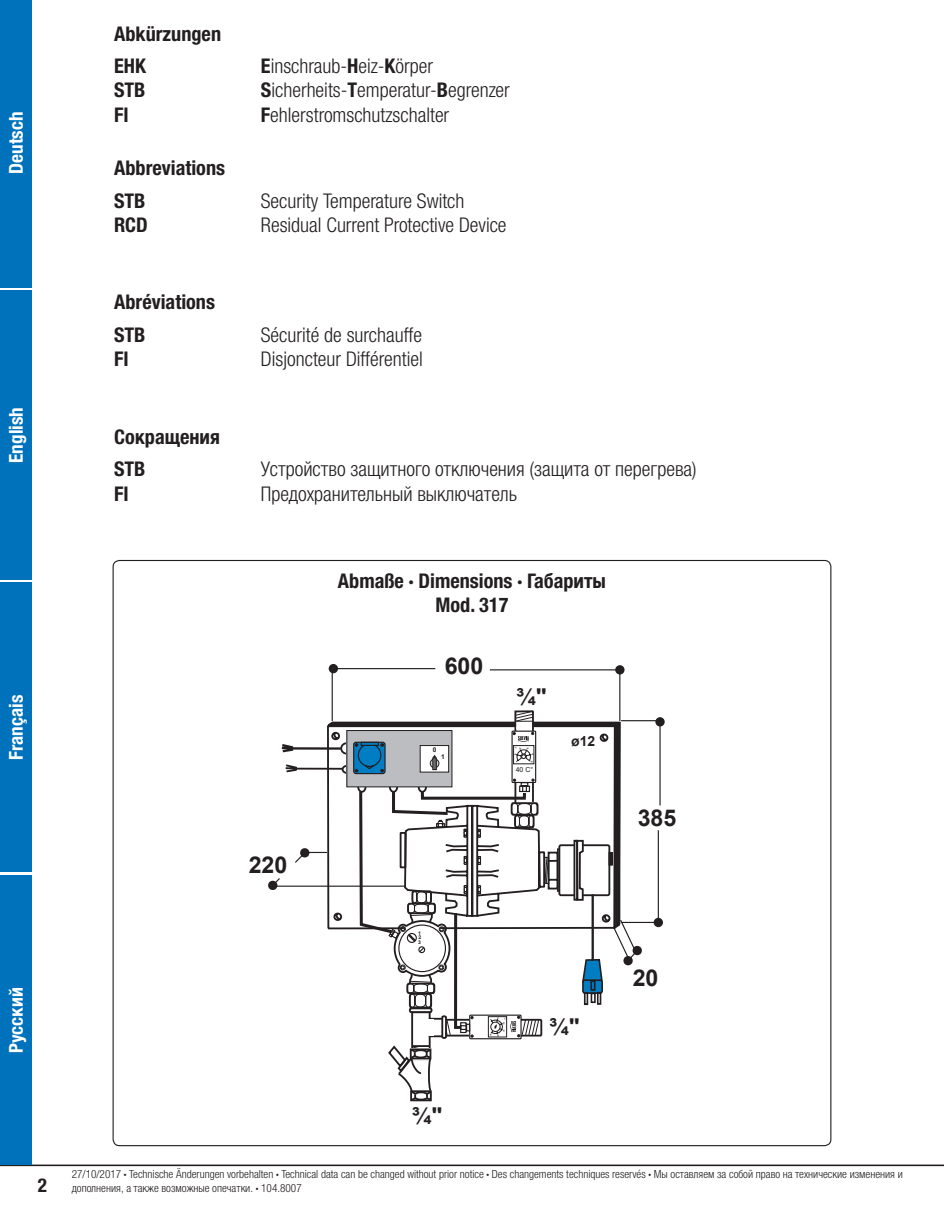
<style>
.page{position:relative;width:944px;height:1210px;background:#fff}
.page>*{position:absolute;margin:0;border:0;box-sizing:border-box;transform-origin:0 0}
.t1{font:700 23.18px "Arial";color:#231f20}
.t2{font:300 condensed 20.25px/24.3px "Helvetica Neue LTW1 G";color:#231f20}
.t3{font:700 condensed 20.25px/32.4px "Helvetica Neue LTW1 G";color:#231f20}
.t4{font:700 condensed 19.12px "Helvetica Neue LTW1 G";color:#fff}
.t5{font:700 condensed 19.12px "Helvetica Neue LTW1 G";color:#231f20}
.t6{font:700 13.95px "Arial";color:#231f20}
.t7{font:300 condensed 11.25px/13.5px "Helvetica Neue LTW1 G";color:#231f20}
.t8{font:6.98px "Arial";color:#231f20}
.t9{font:700 6.52px "Arial";color:#231f20}
.t10{font:700 4.95px/4.3px "Arial";color:#231f20}
.s1{font-weight:700}
</style>
<div class="page">
<hr style="left:0;top:1164px;width:944px;height:2px;background:#231f20">
<div style="left:0;top:0;width:32px;height:287px;background:#0072bc"></div>
<div style="left:0;top:290px;width:32px;height:289px;background:#0072bc"></div>
<div style="left:0;top:583px;width:32px;height:289px;background:#0072bc"></div>
<div style="left:0;top:876px;width:32px;height:289px;background:#0072bc"></div>
<hr style="left:659px;top:722px;width:2px;height:83px;background:#231f20">
<hr style="left:621px;top:720px;width:39px;height:1px;background:#231f20">
<hr style="left:621px;top:922px;width:35px;height:1px;background:#231f20">
<div style="left:655px;top:717px;width:10px;height:9px;background:#231f20;border-radius:50%"></div>
<hr style="left:658px;top:830px;width:1px;height:92px;background:#231f20">
<div style="left:654px;top:918px;width:9px;height:9px;background:#231f20;border-radius:50%"></div>
<hr style="left:333px;top:668px;width:102px;height:1px;background:#231f20">
<hr style="left:332px;top:668px;width:1px;height:53px;background:#231f20">
<hr style="left:619px;top:672px;width:1px;height:49px;background:#231f20">
<div style="left:329px;top:664px;width:9px;height:9px;background:#231f20;border-radius:50%"></div>
<hr style="left:490px;top:669px;width:130px;height:1px;background:#231f20">
<div style="left:615px;top:665px;width:10px;height:9px;background:#231f20;border-radius:50%"></div>
<svg style="left:268px;top:709px;width:374px;height:393px"></svg>
<p class="t4" style="left:5px;top:174px;width:63px;rotate:-90deg">Deutsch</p>
<p class="t4" style="left:5px;top:463px;width:57px;rotate:-90deg">English</p>
<p class="t3" style="left:114px;top:17px;width:108px">Abkürzungen<br>EHK</p>
<p class="t3" style="left:114px;top:78px;width:33px;line-height:24.3px">STB<br>FI</p>
<p class="t3" style="left:114px;top:152px;width:112px">Abbreviations<br>STB</p>
<p class="t3" style="left:114px;top:209px;width:35px">RCD</p>
<p class="t3" style="left:114px;top:286px;width:102px">Abréviations<br>STB</p>
<p class="t3" style="left:114px;top:343px;width:16px">FI</p>
<p class="t3" style="left:114px;top:421px;width:107px">Сокращения<br>STB</p>
<p class="t3" style="left:114px;top:477px;width:16px">FI</p>
<p class="t2" style="left:261px;top:54px;width:250px"><span class="s1">E</span>inschraub-<span class="s1">H</span>eiz-<span class="s1">K</span>örper<br><span class="s1">S</span>icherheits-<span class="s1">T</span>emperatur-<span class="s1">B</span>egrenzer<br><span class="s1">F</span>ehlerstromschutzschalter</p>
<p class="t2" style="left:261px;top:188px;width:247px">Security Temperature Switch<br>Residual Current Protective Device</p>
<p class="t2" style="left:261px;top:323px;width:163px">Sécurité de surchauffe<br>Disjoncteur Différentiel</p>
<p class="t2" style="left:261px;top:457px;width:437px">Устройство защитного отключения (защита от перегрева)<br>Предохранительный выключатель</p>
<p class="t4" style="left:5px;top:760px;width:66px;rotate:-90deg">Français</p>
<p class="t1" style="left:249px;top:849px;width:40px">220</p>
<p class="t3" style="left:338px;top:568px;width:270px;line-height:24.3px;text-align:center">Abmaße · Dimensions · Габариты<br>Mod. 317</p>
<p class="t1" style="left:445px;top:649px;width:40px">600</p>
<p class="t9" style="left:433px;top:745px;width:5px">0</p>
<p class="t9" style="left:441px;top:752px;width:5px">1</p>
<p class="t1" style="left:517px;top:680px;width:32px">¾"</p>
<p class="t8" style="left:516px;top:764px;width:19px">40 C°</p>
<p class="t6" style="left:571px;top:731px;width:25px">ø12</p>
<p class="t1" style="left:638px;top:801px;width:40px">385</p>
<p class="t4" style="left:5px;top:1053px;width:67px;rotate:-90deg">Русский</p>
<p class="t10" style="left:418px;top:931px;width:4px">1</p>
<p class="t10" style="left:418px;top:936px;width:4px">2<br>3</p>
<p class="t1" style="left:550px;top:1010px;width:32px">¾"</p>
<p class="t1" style="left:633px;top:961px;width:27px">20</p>
<p class="t1" style="left:412px;top:1099px;width:32px">¾"</p>
<p class="t5" style="left:38px;top:1173px;width:11px">2</p>
<p class="t7" style="left:72px;top:1167px;width:833px">27/10/2017 <span class="s1">·</span> Technische Änderungen vorbehalten <span class="s1">·</span> Technical data can be changed without prior notice <span class="s1">·</span> Des changements techniques reservés <span class="s1">·</span> Мы оставляем за собой право на технические изменения и дополнения, а также возможные опечатки. <span class="s1">·</span> 104.8007</p>
</div>
